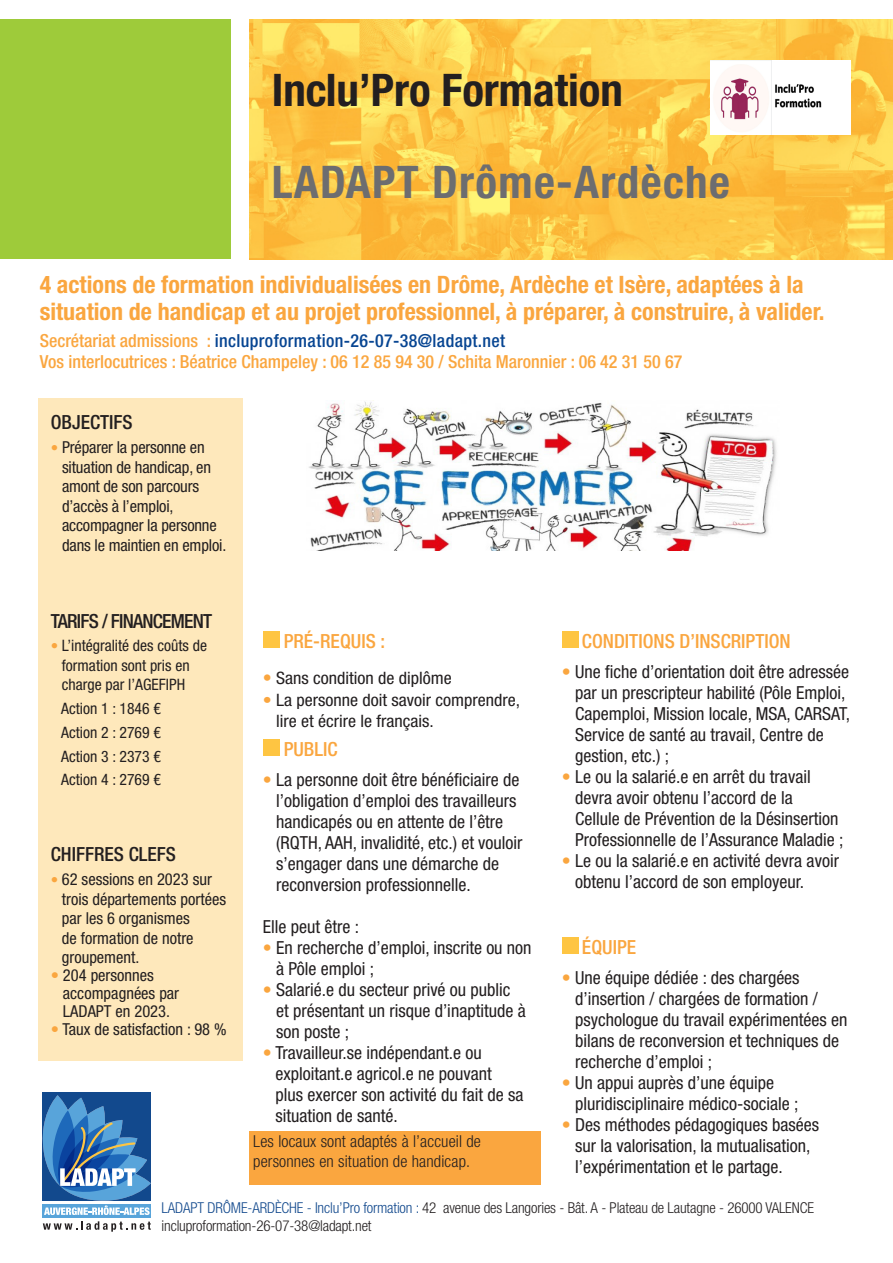
<style>
.page{position:relative;width:893px;height:1263px;background:#fff}
.page>*{position:absolute;margin:0;border:0;box-sizing:border-box;transform-origin:0 0}
.t1{font:700 condensed 45px "Helvetica Neue LT Std";letter-spacing:.03em;color:#6c6d70}
.t2{font:700 condensed 45px "Helvetica Neue LT Std";color:#231f20}
.t3{font:700 condensed 24px/27px "Helvetica Neue LT Std";color:#faa63f}
.t4{font:500 condensed 19.5px "Helvetica Neue LT Std";color:#faa63f}
.t5{font:500 condensed 19.5px "Helvetica Neue LT Std";color:#231f20}
.t6{font:500 condensed 19.5px "Helvetica Neue LT Std";letter-spacing:-.04em;color:#231f20}
.t7{font:condensed 18px/21px "Helvetica Neue LT Std";color:#231f20}
.t8{font:500 condensed 18px "Helvetica Neue LT Std";color:#faa63f}
.t9{font:500 condensed 18px "Helvetica Neue LT Std";letter-spacing:.02em;color:#074592}
.t10{font:condensed 17.1px/21px "Helvetica Neue LT Std";color:#231f20;scale:1.05 1}
.t11{font:condensed 16.5px/19.5px "Helvetica Neue LT Std";color:#231f20}
.t12{font:300 condensed 16.5px/19.8px "Helvetica Neue LT Std";letter-spacing:.01em;color:#231f20}
.t13{font:condensed 15.75px/19.5px "Helvetica Neue LT Std";color:#231f20}
.t14{font:300 condensed 15px/18px "Helvetica Neue LT Std";letter-spacing:-.01em;color:#231f20}
.s1{color:#faa63f}
.s2{font-size:15px;color:#faa63f}
.s3{font-size:18px;color:#faa63f}
.s4{color:#12498d}
</style>
<div class="page">
<div style="left:263px;top:631px;width:16px;height:17px;background:#fec542"></div>
<div style="left:263px;top:739px;width:16px;height:17px;background:#fec542"></div>
<div style="left:38px;top:398px;width:204px;height:663px;background:#fee8bb"></div>
<img style="left:249px;top:19px;width:644px;height:240px">
<div style="left:43px;top:1092px;width:108px;height:109px;background:#12498d"></div>
<svg style="left:43px;top:1221px;width:108px;height:11px"></svg>
<div style="left:43px;top:1204px;width:108px;height:14px;background:#58a4da"></div>
<svg style="left:43px;top:1095px;width:108px;height:120px"></svg>
<div style="left:0;top:19px;width:230px;height:240px;background:#9ecb3a"></div>
<div style="left:562px;top:631px;width:16px;height:17px;background:#fec542"></div>
<img style="left:309px;top:400px;width:468px;height:151px">
<img style="left:710px;top:61px;width:140px;height:74px">
<div style="left:562px;top:937px;width:16px;height:17px;background:#fec542"></div>
<div style="left:249px;top:1131px;width:291px;height:54px;background:#faa63f"></div>
<p class="t2" style="left:272px;top:63px;width:353px">Inclu’Pro Formation</p>
<p class="t1" style="left:272px;top:155px;width:460px">LADAPT Drôme-Ardèche</p>
<p class="t3" style="left:40px;top:270px;width:786px">4 actions de formation individualisées en Drôme, Ardèche et Isère, adaptées à la situation de handicap et au projet professionnel, à préparer, à construire, à valider.</p>
<p class="t9" style="left:40px;top:330px;width:467px"><span class="s1">Secrétariat admissions :</span> incluproformation-26-07-38@ladapt.net</p>
<p class="t8" style="left:40px;top:351px;width:644px">Vos interlocutrices : Béatrice Champeley : 06 12 85 94 30 / Schita Maronnier : 06 42 31 50 67</p>
<p class="t5" style="left:51px;top:411px;width:83px">OBJECTIFS</p>
<p class="t11" style="left:62px;top:437px;width:166px;text-indent:-11px"><span class="s2">•</span> Préparer la personne en situation de handicap, en amont de son parcours d’accès à l’emploi, accompagner la personne dans le maintien en emploi.</p>
<p class="t6" style="left:51px;top:609px;width:163px">TARIFS / FINANCEMENT</p>
<p class="t13" style="left:62px;top:636px;width:147px;text-indent:-11px"><span class="s2">•</span> L’intégralité des coûts de formation sont pris en charge par l’AGEFIPH</p>
<p class="t13" style="left:61px;top:699px;width:101px">Action 1 : 1846 €</p>
<p class="t13" style="left:61px;top:722px;width:101px">Action 2 : 2769 €</p>
<p class="t13" style="left:61px;top:746px;width:101px">Action 3 : 2373 €</p>
<p class="t13" style="left:61px;top:770px;width:101px">Action 4 : 2769 €</p>
<p class="t5" style="left:51px;top:843px;width:127px">CHIFFRES CLEFS</p>
<p class="t11" style="left:62px;top:869px;width:166px;text-indent:-11px"><span class="s2">•</span> 62 sessions en 2023 sur trois départements portées par les 6 organismes<br>de formation de notre groupement.</p>
<p class="t11" style="left:63px;top:966px;width:118px;line-height:18px;text-indent:-12px"><span class="s1">•</span> 204 personnes accompagnées par<br>LADAPT en 2023.</p>
<p class="t11" style="left:51px;top:1019px;width:177px"><span class="s1">•</span> Taux de satisfaction : 98 %</p>
<p class="t4" style="left:284px;top:629px;width:103px">PRÉ-REQUIS :</p>
<p class="t10" style="left:263px;top:667px;width:181px"><span class="s3">•</span> Sans condition de diplôme</p>
<p class="t10" style="left:276px;top:689px;width:234px;text-indent:-13px"><span class="s1">•</span> La personne doit savoir comprendre, lire et écrire le français.</p>
<p class="t4" style="left:284px;top:737px;width:55px">PUBLIC</p>
<p class="t7" style="left:276px;top:769px;width:248px;text-indent:-13px"><span class="s1">•</span> La personne doit être bénéficiaire de l’obligation d’emploi des travailleurs handicapés ou en attente de l’être (RQTH, AAH, invalidité, etc.) et vouloir s’engager dans une démarche de reconversion professionnelle.</p>
<p class="t7" style="left:263px;top:916px;width:98px">Elle peut être :</p>
<p class="t7" style="left:276px;top:937px;width:257px;text-indent:-13px"><span class="s1">•</span> En recherche d’emploi, inscrite ou non à Pôle emploi ;</p>
<p class="t7" style="left:276px;top:979px;width:251px;text-indent:-13px"><span class="s1">•</span> Salarié.e du secteur privé ou public et présentant un risque d’inaptitude à son poste ;</p>
<p class="t7" style="left:275px;top:1042px;width:250px;text-indent:-13px"><span class="s1">•</span> Travailleur.se indépendant.e ou exploitant.e agricol.e ne pouvant plus exercer son activité du fait de sa situation de santé.</p>
<p class="t12" style="left:253px;top:1131px;width:229px">Les locaux sont adaptés à l’accueil de personnes en situation de handicap.</p>
<p class="t4" style="left:582px;top:629px;width:210px">CONDITIONS D’INSCRIPTION</p>
<p class="t7" style="left:575px;top:661px;width:277px;text-indent:-13px"><span class="s1">•</span> Une fiche d’orientation doit être adressée par un prescripteur habilité (Pôle Emploi, Capemploi, Mission locale, MSA, CARSAT, Service de santé au travail, Centre de gestion, etc.) ;</p>
<p class="t7" style="left:575px;top:766px;width:270px;text-indent:-13px"><span class="s1">•</span> Le ou la salarié.e en arrêt du travail devra avoir obtenu l’accord de la<br>Cellule de Prévention de la Désinsertion Professionnelle de l’Assurance Maladie ;</p>
<p class="t7" style="left:575px;top:850px;width:265px;text-indent:-13px"><span class="s1">•</span> Le ou la salarié.e en activité devra avoir obtenu l’accord de son employeur.</p>
<p class="t4" style="left:582px;top:935px;width:56px">ÉQUIPE</p>
<p class="t7" style="left:575px;top:967px;width:274px;text-indent:-13px"><span class="s1">•</span> Une équipe dédiée : des chargées d’insertion / chargées de formation / psychologue du travail expérimentées en bilans de reconversion et techniques de recherche d’emploi ;</p>
<p class="t7" style="left:575px;top:1072px;width:225px;text-indent:-13px"><span class="s1">•</span> Un appui auprès d’une équipe pluridisciplinaire médico-sociale ;</p>
<p class="t7" style="left:575px;top:1114px;width:246px;text-indent:-13px"><span class="s1">•</span> Des méthodes pédagogiques basées sur la valorisation, la mutualisation, l’expérimentation et le partage.</p>
<p class="t14" style="left:162px;top:1199px;width:654px"><span class="s4">LADAPT DRÔME-ARDÈCHE - Inclu’Pro formation :</span> 42 avenue des Langories - Bât. A - Plateau de Lautagne - 26000 VALENCE incluproformation-26-07-38@ladapt.net</p>
</div>
